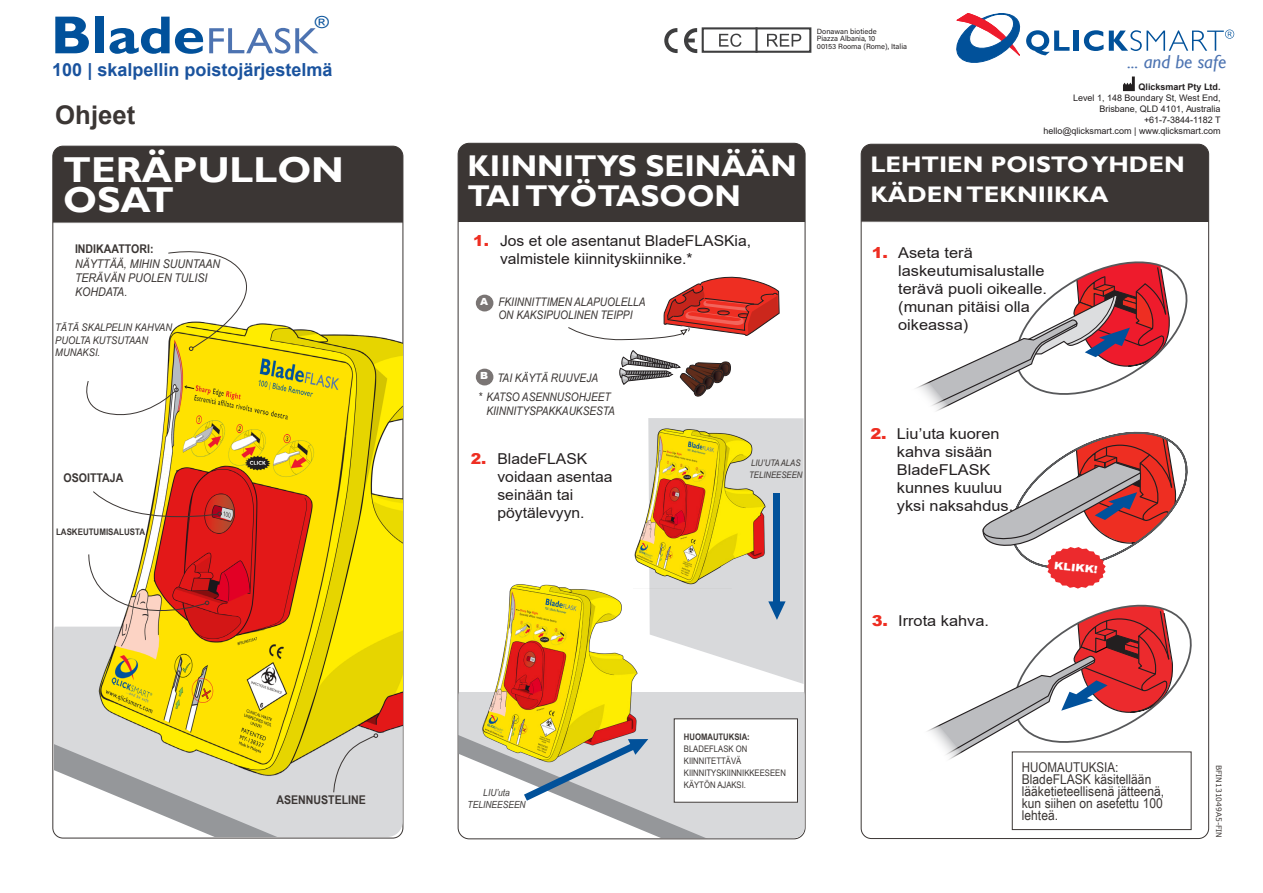
<style>
.page{position:relative;width:1263px;height:893px;background:#fff}
.page>*{position:absolute;margin:0;border:0;box-sizing:border-box;transform-origin:0 0}
.front_text{font:700 36px/30px "Gill Sans";color:#fff;scale:1.08 1}
.front_text-2{font:700 30px/30px "Gill Sans";color:#fff;scale:1.05 1}
.Heading2_back{font:700 25.65px "Arial";color:#3b3634}
.front_text-3{font:700 22.5px/30px "Gill Sans";color:#fff;scale:1.09 1}
.t1{font:italic 18.75px "Gill Sans";color:#4d74b2}
.t2{font:700 18px "Arial";color:#1a539e}
.t3{font:16.65px "Arial";color:#09539c;scale:1.16 1}
.front_text-4{font:15px/18px "Arial";color:#231f20;scale:1.09 1}
.front_text-5{font:15px/18px "Arial";color:#231f20;scale:1.05 1}
.Content{font:13.5px/12px "Arial Narrow";color:#3b3634;scale:1.05 1}
.front_text-6{font:italic 12px/14.4px "Arial Narrow";color:#3b3634;scale:1.08 1}
.front_text-7{font:700 12px "Arial Narrow";color:#3b3634;scale:1.08 1}
.front_text-8{font:italic 11.85px/13.5px "Arial Narrow";color:#3b3634;scale:1.05 1}
.front_text-9{font:italic 10.5px/12.6px "Arial Narrow";color:#3b3634;scale:1.08 1}
.front_text-10{font:900 10.35px "Arial";color:#fff;scale:1.09 1}
.front_text-11{font:italic 9.9px/12px "Arial Narrow";color:#3e3b3a;text-align:center;scale:1.05 1}
.front_text-12{font:900 9.9px "Arial";color:#fff;scale:1.05 1}
.t4{font:9px/10.8px "Arial";color:#231f20;text-align:right}
.Content-2{font:9px/12px "Arial Narrow";color:#3b3634;scale:1.05 1}
.front_text-13{font:italic 9px/12px "Arial Narrow";color:#3b3634;scale:1.05 1}
.front_text-14{font:700 9px "Arial Narrow";color:#3b3634;scale:1.08 1}
.t5{font:700 9px "Arial";color:#231f20}
.t6{font:7.5px "Acumin Pro";color:#231f20}
.references{font:7.5px "Verdana";color:#3b3634}
.s1{font-weight:700;font-style:normal}
.s2{font-weight:900;color:#ee2e22}
.s3{font-weight:700}
</style>
<div class="page">
<div style="left:458px;top:143px;width:347px;height:79px;background:#3b3634"></div>
<svg style="left:619px;top:350px;width:112px;height:47px"></svg>
<div style="left:476px;top:295px;width:17px;height:16px;background:#7a7574;border-radius:50%"></div>
<div style="left:476px;top:369px;width:17px;height:16px;background:#7a7574;border-radius:50%"></div>
<div style="left:458px;top:692px;width:347px;height:146px;background:#d8d9db"></div>
<div style="left:674px;top:719px;width:123px;height:83px;background:#fff"></div>
<div style="left:674px;top:719px;width:124px;height:83px;border:1px solid #3b3634"></div>
<div style="left:861px;top:144px;width:348px;height:79px;background:#3b3634"></div>
<svg style="left:915px;top:261px;width:277px;height:544px"></svg>
<div style="left:1012px;top:752px;width:179px;height:78px;background:#fff"></div>
<div style="left:1012px;top:752px;width:179px;height:78px;border:1px solid #3b3634"></div>
<div style="left:54px;top:146px;width:349px;height:77px;background:#3b3634"></div>
<svg style="left:54px;top:627px;width:349px;height:210px;fill:#d8d9db"></svg>
<img style="left:93px;top:324px;width:309px;height:466px">
<svg style="left:167px;top:251px;width:106px;height:100px"></svg>
<svg style="left:88px;top:553px;width:121px;height:72px"></svg>
<svg style="left:93px;top:491px;width:129px;height:30px"></svg>
<svg style="left:86px;top:380px;width:93px;height:42px"></svg>
<svg style="left:333px;top:733px;width:45px;height:60px;background:#d2d2d2"></svg>
<svg style="left:55px;top:17px;width:34px;height:36px"></svg>
<div style="left:96px;top:17px;width:8px;height:36px;background:#01519b"></div>
<svg style="left:110px;top:17px;width:93px;height:37px"></svg>
<svg style="left:209px;top:28px;width:109px;height:26px"></svg>
<svg style="left:664px;top:28px;width:14px;height:25px"></svg>
<svg style="left:684px;top:27px;width:128px;height:27px"></svg>
<div style="left:1074px;top:31px;width:5px;height:20px;background:#01519a"></div>
<svg style="left:1084px;top:30px;width:19px;height:21px"></svg>
<svg style="left:1109px;top:30px;width:125px;height:21px"></svg>
<svg style="left:956px;top:13px;width:113px;height:50px"></svg>
<svg style="left:648px;top:418px;width:155px;height:266px"></svg>
<svg style="left:458px;top:699px;width:310px;height:139px"></svg>
<svg style="left:568px;top:276px;width:212px;height:65px"></svg>
<svg style="left:1123px;top:77px;width:12px;height:14px"></svg>
<img style="left:480px;top:584px;width:162px;height:183px">
<img style="left:634px;top:421px;width:134px;height:167px">
<p class="t3" style="left:315px;top:11px;width:14px">®</p>
<p class="t2" style="left:52px;top:57px;width:282px">100 | skalpellin poistojärjestelmä</p>
<p class="Heading2_back" style="left:55px;top:97px;width:81px">Ohjeet</p>
<p class="front_text" style="left:63px;top:155px;width:262px">TERÄPULLON<br>OSAT</p>
<p class="front_text-6" style="left:75px;top:242px;width:136px"><span class="s1">INDIKAATTORI:<br></span>NÄYTTÄÄ, MIHIN SUUNTAAN<br>TERÄVÄN PUOLEN TULISI<br>KOHDATA.</p>
<p class="front_text-9" style="left:55px;top:321px;width:110px">TÄTÄ SKALPELIN KAHVAN<br>PUOLTA KUTSUTAAN<br>MUNAKSI.</p>
<p class="front_text-7" style="left:64px;top:468px;width:57px">OSOITTAJA</p>
<p class="front_text-14" style="left:56px;top:525px;width:84px">LASKEUTUMISALUSTA</p>
<p class="front_text-7" style="left:276px;top:791px;width:84px">ASENNUSTELINE</p>
<p class="front_text-2" style="left:467px;top:152px;width:315px">KIINNITYS SEINÄÄN<br>TAI TYÖTASOON</p>
<p class="front_text-5" style="left:500px;top:232px;width:241px;text-indent:-27px"><span class="s2">1.</span> Jos et ole asentanut BladeFLASKia, valmistele kiinnityskiinnike.*</p>
<p class="front_text-12" style="left:480px;top:294px;width:9px">A</p>
<p class="front_text-8" style="left:498px;top:295px;width:142px">FKIINNITTIMEN ALAPUOLELLA<br>ON KAKSIPUOLINEN TEIPPI</p>
<p class="t6" style="left:817px;top:26px;width:61px">Donawan biotiede</p>
<p class="t6" style="left:817px;top:33px;width:60px">Piazza Albania, 10</p>
<p class="t6" style="left:817px;top:41px;width:92px">00153 Rooma (Rome), Italia</p>
<p class="t1" style="left:1127px;top:50px;width:100px">... and be safe</p>
<p class="t5" style="left:1138px;top:81px;width:83px">Qlicksmart Pty Ltd.</p>
<p class="t4" style="left:1043px;top:93px;width:179px">Level 1, 148 Boundary St, West End,<br>Brisbane, QLD 4101, Australia +61-7-3844-1182 T<br>hello@qlicksmart.com | www.qlicksmart.com</p>
<p class="front_text-3" style="left:870px;top:150px;width:290px">LEHTIEN POISTO YHDEN<br>KÄDEN TEKNIIKKA</p>
<p class="front_text-4" style="left:898px;top:244px;width:138px;text-indent:-27px"><span class="s2">1.</span> Aseta terä laskeutumisalustalle terävä puoli oikealle. (munan pitäisi olla oikeassa)</p>
<p class="front_text-12" style="left:480px;top:368px;width:9px">B</p>
<p class="front_text-8" style="left:497px;top:370px;width:97px">TAI KÄYTÄ RUUVEJA</p>
<p class="front_text-8" style="left:486px;top:389px;width:124px;line-height:14.1px;text-indent:-8px">* KATSO ASENNUSOHJEET<br>KIINNITYSPAKKAUKSESTA</p>
<p class="front_text-5" style="left:497px;top:450px;width:111px;text-indent:-27px"><span class="s2">2.</span> BladeFLASK voidaan asentaa seinään tai pöytälevyyn.</p>
<p class="front_text-13" style="left:749px;top:456px;width:52px">LIU’UTA ALAS<br>TELINEESEEN</p>
<p class="front_text-4" style="left:897px;top:425px;width:108px;text-indent:-27px"><span class="s2">2.</span> Liu’uta kuoren kahva sisään<br>BladeFLASK kunnes kuuluu yksi naksahdus.</p>
<p class="front_text-10" style="left:1055px;top:558px;width:42px;rotate:6deg">KLIKK!</p>
<p class="front_text-4" style="left:872px;top:612px;width:109px"><span class="s2">3.</span> Irrota kahva.</p>
<p class="front_text-11" style="left:468px;top:786px;width:57px">LIU’uta<br>TELINEESEEN</p>
<p class="Content-2" style="left:684px;top:730px;width:99px"><span class="s3">HUOMAUTUKSIA:<br></span>BLADEFLASK ON<br>KIINNITETTÄVÄ<br>KIINNITYSKIINNIKKEESEEN<br>KÄYTÖN AJAKSI.</p>
<p class="Content" style="left:1022px;top:760px;width:137px">HUOMAUTUKSIA:<br>BladeFLASK käsitellään lääketieteellisenä jätteenä, kun siihen on asetettu 100 lehteä.</p>
<p class="references" style="left:1224px;top:765px;width:75px;rotate:90deg">BFIN131049A5-FIN</p>
</div>
